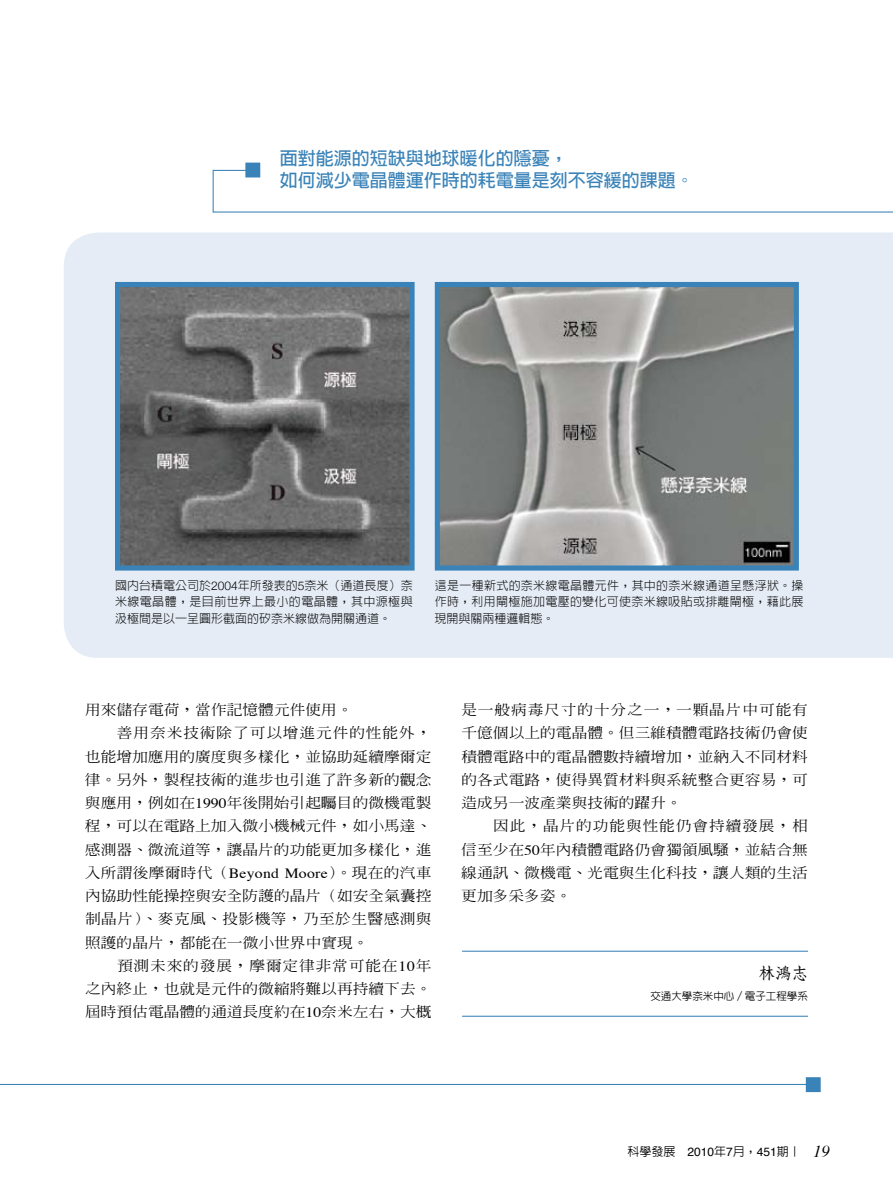
<style>
.page{position:relative;width:893px;height:1191px;background:#fff}
.page>*{position:absolute;margin:0;border:0;box-sizing:border-box;transform-origin:0 0}
.t1{font:700 18px/22.5px "AR Hei B5";color:#3a83b8}
.t2{font:16.5px "DF Fang Song Std W6";color:#000}
.t3{font:500 14.1px/23.2px "AR Ming B5";color:#000;text-align:justify;scale:1.11 1}
.t4{font:500 14.1px "AR Ming B5";letter-spacing:.025em;color:#000;scale:1.11 1}
.t5{font:500 14.1px "AR Ming B5";letter-spacing:.05em;color:#000;scale:1.11 1}
.t6{font:500 14.1px "AR Ming B5";letter-spacing:.055em;color:#000;scale:1.11 1}
.t7{font:300 12px/16.5px "AR Hei B5";letter-spacing:.025em;color:#000;text-align:justify}
.t8{font:500 12px "AR Hei B5";color:#000}
.t9{font:500 10.5px "AR Hei B5";color:#000}
.s1{font-family:"Helvetica Neue"}
.s2{font-family:"Times";font-weight:400}
.s3{font-family:"Helvetica";font-weight:400}
.s4{font-family:"Times";font-weight:400;font-style:italic;font-size:16.5px}
</style>
<div class="page">
<div style="left:64px;top:232px;width:829px;height:426px;background:#e5ecf5"></div>
<img style="left:121px;top:288px;width:288px;height:276px">
<div style="left:115px;top:282px;width:300px;height:288px;border:5px solid #3a83b8"></div>
<img style="left:441px;top:288px;width:352px;height:276px">
<div style="left:435px;top:282px;width:364px;height:288px;border:5px solid #3a83b8"></div>
<svg style="left:212px;top:169px;width:681px;height:44px"></svg>
<div style="left:245px;top:163px;width:15px;height:14px;background:#3a83b8"></div>
<hr style="left:462px;top:950px;width:346px;height:1px;background:#3a83b8">
<hr style="left:462px;top:1015px;width:346px;height:1px;background:#3a83b8">
<hr style="left:0;top:1084px;width:816px;height:1px;background:#3a83b8">
<div style="left:806px;top:1077px;width:15px;height:15px;background:#3a83b8;border:2px solid #3a83b8"></div>
<p class="t1" style="left:280px;top:147px;width:415px">面對能源的短缺與地球暖化的隱憂，<br>如何減少電晶體運作時的耗電量是刻不容緩的課題。</p>
<p class="t7" style="left:115px;top:577px;width:299px">國內台積電公司於<span class="s1">2004</span>年所發表的<span class="s1">5</span>奈米（通道長度）奈米線電晶體，是目前世界上最小的電晶體，其中源極與汲極間是以一呈圓形截面的矽奈米線做為開關通道。</p>
<p class="t7" style="left:435px;top:577px;width:371px">這是一種新式的奈米線電晶體元件，其中的奈米線通道呈懸浮狀。操作時，利用閘極施加電壓的變化可使奈米線吸貼或排離閘極，藉此展現開與關兩種邏輯態。</p>
<p class="t3" style="left:85px;top:698px;width:243px">用來儲存電荷，當作記憶體元件使用。</p>
<p class="t6" style="left:117px;top:726px;width:285px">善用奈米技術除了可以增進元件的性能外，</p>
<p class="t3" style="left:85px;top:744px;width:314px">也能增加應用的廣度與多樣化，並協助延續摩爾定</p>
<p class="t3" style="left:85px;top:768px;width:314px">律。另外，製程技術的進步也引進了許多新的觀念</p>
<p class="t3" style="left:85px;top:791px;width:314px">與應用，例如在<span class="s2">1990</span>年後開始引起矚目的微機電製</p>
<p class="t3" style="left:85px;top:814px;width:314px">程，可以在電路上加入微小機械元件，如小馬達、</p>
<p class="t3" style="left:85px;top:837px;width:314px">感測器、微流道等，讓晶片的功能更加多樣化，進</p>
<p class="t3" style="left:85px;top:861px;width:314px">入所謂後摩爾時代（<span class="s2">Beyond Moore</span>）。現在的汽車</p>
<p class="t3" style="left:85px;top:884px;width:314px">內協助性能操控與安全防護的晶片（如安全氣囊控</p>
<p class="t4" style="left:85px;top:912px;width:314px">制晶片）、麥克風、投影機等，乃至於生醫感測與</p>
<p class="t3" style="left:85px;top:930px;width:257px">照護的晶片，都能在一微小世界中實現。</p>
<p class="t5" style="left:117px;top:958px;width:285px">預測未來的發展，摩爾定律非常可能在<span class="s2">10</span>年</p>
<p class="t3" style="left:85px;top:977px;width:314px">之內終止，也就是元件的微縮將難以再持續下去。</p>
<p class="t3" style="left:85px;top:1000px;width:314px">屆時預估電晶體的通道長度約在<span class="s2">10</span>奈米左右，大概</p>
<p class="t3" style="left:461px;top:698px;width:314px">是一般病毒尺寸的十分之一，一顆晶片中可能有千億個以上的電晶體。但三維積體電路技術仍會使積體電路中的電晶體數持續增加，並納入不同材料的各式電路，使得異質材料與系統整合更容易，可造成另一波產業與技術的躍升。</p>
<p class="t3" style="left:461px;top:814px;width:314px;text-indent:32px">因此，晶片的功能與性能仍會持續發展，相信至少在<span class="s2">50</span>年內積體電路仍會獨領風騷，並結合無線通訊、微機電、光電與生化科技，讓人類的生活更加多采多姿。</p>
<p class="t2" style="left:758px;top:963px;width:51px">林鴻志</p>
<p class="t9" style="left:650px;top:991px;width:159px">交通大學奈米中心／電子工程學系</p>
<p class="t8" style="left:627px;top:1145px;width:204px">科學發展 <span class="s3">2010</span>年<span class="s3">7</span>月，<span class="s3">451</span>期｜ <span class="s4">19</span></p>
</div>
